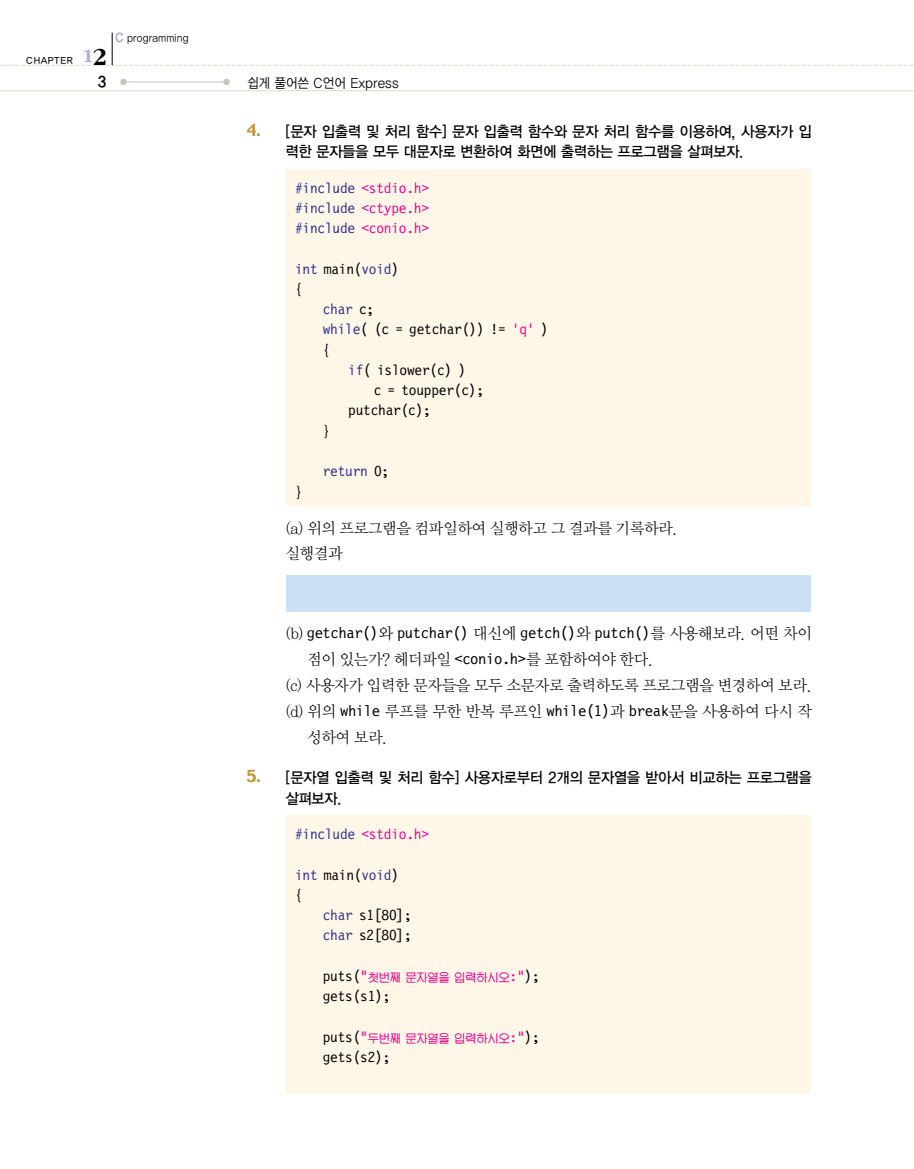
<style>
.page{position:relative;width:914px;height:1169px;background:#fff}
.page>*{position:absolute;margin:0;border:0;box-sizing:border-box;transform-origin:0 0}
.t1{font:15.75px/26px "Y Mj O12";letter-spacing:-.08em;color:#000}
.t2{font:15.75px "Letter Gothic 12 Pitch BT";letter-spacing:-.025em;color:#000;scale:1.06 1}
.t3{font:15px/20.2px "YGO13";letter-spacing:-.09em;color:#000;scale:.95 1}
.t4{font:15px/20.2px "Letter Gothic 12 Pitch BT";letter-spacing:-.015em;color:#000}
.t5{font:15px/20.2px "Letter Gothic 12 Pitch BT";letter-spacing:-.015em;color:#ed028c;text-align:justify}
.t6{font:15px/20.2px "Letter Gothic 12 Pitch BT";letter-spacing:-.015em;color:#2e3092}
.t7{font:15px "YGO14";color:#000;scale:.95 1}
.t8{font:13.5px "YGO12";letter-spacing:-.055em;color:#000;scale:.92 1}
.t9{font:12px "J Cna RUDE";letter-spacing:-.03em;color:#ed028c;scale:.95 1}
.t10{font:10.5px "YGO12";letter-spacing:-.045em;color:#000;scale:.9 1}
.t11{font:9px "YGO13";letter-spacing:-.005em;color:#000}
.s1{font-family:"Garamond";font-weight:700;font-size:19.5px;color:#baa5cf}
.s2{font-family:"Garamond";font-weight:700;font-size:25.5px}
.s3{font-family:"YGO15";font-size:12px;color:#baa5cf}
.s4{font-family:"Charcoal";font-size:16.5px;color:#c5952f}
.s5{color:#2e3092}
.s6{color:#000}
.s7{color:#ed028c}
.s8{font-family:"Y Mj O12"}
.s9{font-family:"Letter Gothic 12 Pitch BT"}
.s10{font-family:"Letter Gothic 12 Pitch BT";font-size:15px;color:#000}
.s11{font-family:"Letter Gothic 12 Pitch BT";font-size:15px}
</style>
<div class="page">
<div style="left:286px;top:815px;width:524px;height:278px;background:#fef7e8"></div>
<div style="left:286px;top:576px;width:525px;height:36px;background:#cbe0f4"></div>
<div style="left:286px;top:169px;width:524px;height:337px;background:#fef7e8"></div>
<hr style="left:0;top:90px;width:914px;height:1px;background:#d8dbd0">
<div style="left:120px;top:79px;width:7px;height:6px;background:#c3c7b7;border-radius:50%"></div>
<div style="left:223px;top:79px;width:7px;height:6px;background:#c3c7b7;border-radius:50%"></div>
<hr style="left:124px;top:82px;width:102px;height:1px;background:#c3c7b7">
<svg style="left:0;top:65px;width:914px;height:1px"></svg>
<hr style="left:112px;top:33px;width:1px;height:32px;background:#000">
<p class="t11" style="left:26px;top:56px;width:82px">CHAPTER <span class="s1">1</span><span class="s2">2</span></p>
<p class="t10" style="left:115px;top:33px;width:84px"><span class="s3">C</span> programming</p>
<p class="t7" style="left:98px;top:74px;width:11px">3</p>
<p class="t8" style="left:247px;top:77px;width:167px">쉽게 풀어쓴 C언어 Express</p>
<p class="t3" style="left:285px;top:122px;width:557px;text-indent:-38px"><span class="s4">4.</span> [문자 입출력 및 처리 함수] 문자 입출력 함수와 문자 처리 함수를 이용하여, 사용자가 입 력한 문자들을 모두 대문자로 변환하여 화면에 출력하는 프로그램을 살펴보자.</p>
<p class="t5" style="left:295px;top:178px;width:136px"><span class="s5">#include</span> &lt;stdio.h&gt; <span class="s5">#include</span> &lt;ctype.h&gt; <span class="s5">#include</span> &lt;conio.h&gt;</p>
<p class="t6" style="left:295px;top:259px;width:105px">int <span class="s6">main(</span>void<span class="s6">)</span></p>
<p class="t4" style="left:295px;top:280px;width:9px">{</p>
<p class="t6" style="left:323px;top:300px;width:53px">char <span class="s6">c;</span></p>
<p class="t4" style="left:323px;top:320px;width:227px"><span class="s5">while</span>( (c = getchar()) != <span class="s7">'q'</span> )</p>
<p class="t4" style="left:323px;top:340px;width:9px">{</p>
<p class="t4" style="left:348px;top:361px;width:119px"><span class="s5">if</span>( islower(c) )</p>
<p class="t4" style="left:374px;top:381px;width:112px">c = toupper(c);</p>
<p class="t4" style="left:348px;top:401px;width:84px">putchar(c);</p>
<p class="t4" style="left:323px;top:421px;width:9px">}</p>
<p class="t6" style="left:323px;top:462px;width:68px">return <span class="s6">0;</span></p>
<p class="t4" style="left:295px;top:482px;width:9px">}</p>
<p class="t1" style="left:285px;top:516px;width:395px">(a) 위의 프로그램을 컴파일하여 실행하고 그 결과를 기록하라. 실행결과</p>
<p class="t2" style="left:285px;top:627px;width:499px"><span class="s8">(b)</span> getchar()<span class="s8">와</span> putchar() <span class="s8">대신에</span> getch()<span class="s8">와</span> putch()<span class="s8">를 사용해보라. 어떤 차이</span></p>
<p class="t1" style="left:307px;top:647px;width:348px">점이 있는가? 헤더파일 <span class="s9">&lt;conio.h&gt;</span>를 포함하여야 한다.</p>
<p class="t1" style="left:285px;top:673px;width:529px">(c) 사용자가 입력한 문자들을 모두 소문자로 출력하도록 프로그램을 변경하여 보라.</p>
<p class="t1" style="left:285px;top:699px;width:529px">(d) 위의 <span class="s9">while</span> 루프를 무한 반복 루프인 <span class="s9">while(1)</span>과 <span class="s9">break</span>문을 사용하여 다시 작</p>
<p class="t1" style="left:307px;top:725px;width:83px">성하여 보라.</p>
<p class="t3" style="left:285px;top:768px;width:556px;text-indent:-38px"><span class="s4">5.</span> [문자열 입출력 및 처리 함수] 사용자로부터 2개의 문자열을 받아서 비교하는 프로그램을 살펴보자.</p>
<p class="t5" style="left:295px;top:825px;width:136px"><span class="s5">#include</span> &lt;stdio.h&gt;</p>
<p class="t6" style="left:295px;top:865px;width:105px">int <span class="s6">main(</span>void<span class="s6">) {</span></p>
<p class="t4" style="left:323px;top:906px;width:91px"><span class="s5">char</span> s1[80]; <span class="s5">char</span> s2[80];</p>
<p class="t9" style="left:323px;top:971px;width:230px"><span class="s10">puts(</span><span class="s11">"</span>첫번째 문자열을 입력하시오<span class="s11">:"</span><span class="s10">);</span></p>
<p class="t4" style="left:323px;top:987px;width:69px">gets(s1);</p>
<p class="t9" style="left:323px;top:1032px;width:230px"><span class="s10">puts(</span><span class="s11">"</span>두번째 문자열을 입력하시오<span class="s11">:"</span><span class="s10">);</span></p>
<p class="t4" style="left:323px;top:1047px;width:69px">gets(s2);</p>
</div>
